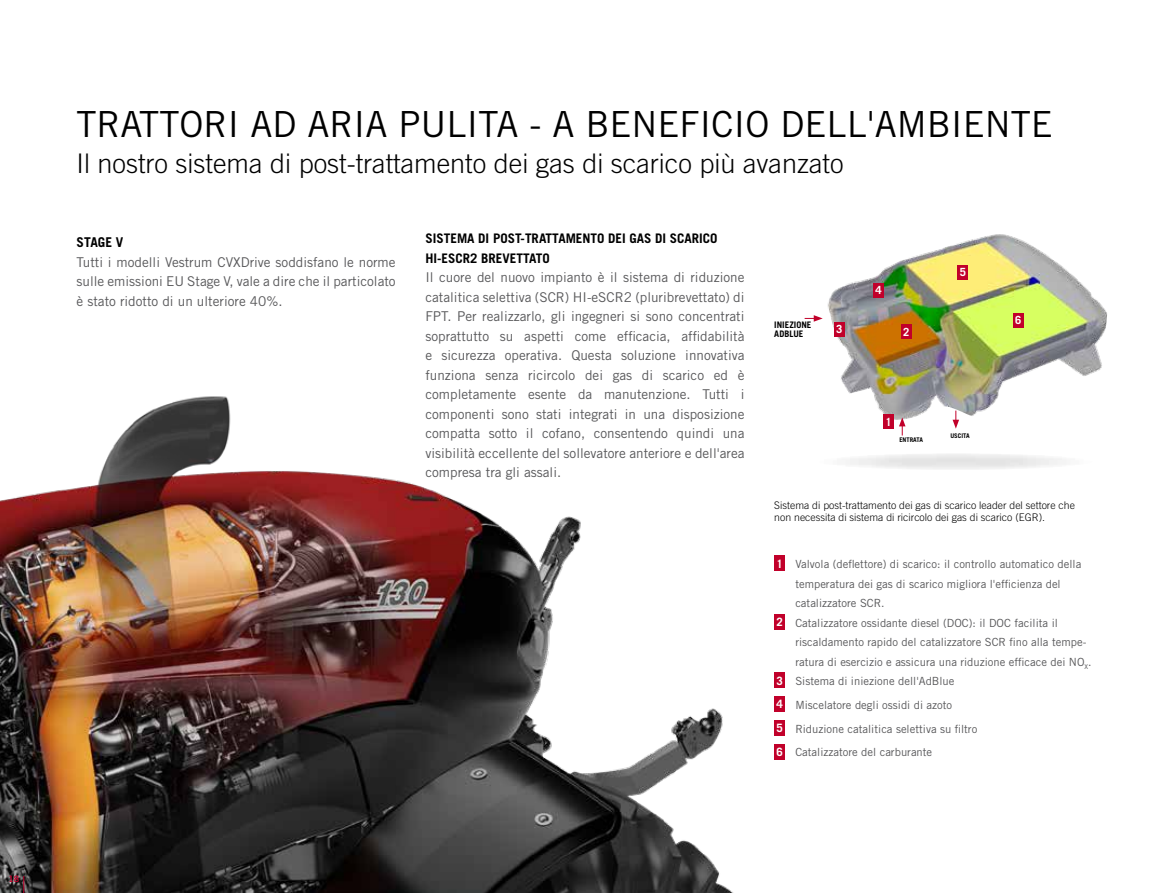
<style>
.page{position:relative;width:1170px;height:893px;background:#fff}
.page>*{position:absolute;margin:0;border:0;box-sizing:border-box;transform-origin:0 0}
.t1{font:36px "Trade Gothic LT Pro";color:#000}
.t2{font:300 27px "Trade Gothic LT Pro";color:#000}
.t3{font:13.5px/19.5px "Trade Gothic LT Pro";color:#58585a;text-align:justify}
.t4{font:700 13.5px "Trade Gothic LT Pro";color:#000}
.t5{font:700 13.2px/19.5px "Trade Gothic LT Pro";color:#000}
.t6{font:11.25px/23.7px "Trade Gothic LT Pro";color:#58585a}
.t7{font:700 11.25px "Trade Gothic LT Pro";color:#fff}
.t8{font:300 10.5px/11.9px "Trade Gothic LT Pro";color:#000}
.t9{font:700 9px/9px "Trade Gothic LT Pro";color:#000}
.t10{font:8.7px "Trade Gothic LT Pro";color:#c1002a}
.t11{font:700 6.3px "Trade Gothic LT Pro";color:#000}
.s1{font-weight:700;font-size:11.55px;color:#fff}
</style>
<div class="page">
<div style="left:816px;top:453px;width:277px;height:17px;background:linear-gradient(to right,#f0f0f0,#efefef);border-radius:50%"></div>
<img style="left:0;top:396px;width:785px;height:497px">
<img style="left:822px;top:234px;width:285px;height:195px">
<div style="left:883px;top:414px;width:10px;height:15px;background:#c1002a"></div>
<div style="left:900px;top:324px;width:11px;height:15px;background:#c1002a"></div>
<div style="left:833px;top:322px;width:11px;height:14px;background:#c1002a"></div>
<div style="left:873px;top:283px;width:11px;height:14px;background:#c1002a"></div>
<div style="left:957px;top:265px;width:11px;height:15px;background:#c1002a"></div>
<div style="left:1012px;top:313px;width:11px;height:15px;background:#c1002a"></div>
<svg style="left:898px;top:417px;width:7px;height:18px"></svg>
<svg style="left:804px;top:315px;width:18px;height:7px"></svg>
<svg style="left:952px;top:411px;width:7px;height:18px"></svg>
<svg style="left:23px;top:876px;width:1px;height:17px"></svg>
<div style="left:774px;top:556px;width:11px;height:15px;background:#c1002a"></div>
<div style="left:774px;top:614px;width:11px;height:15px;background:#c1002a"></div>
<div style="left:774px;top:673px;width:11px;height:15px;background:#c1002a"></div>
<div style="left:774px;top:697px;width:11px;height:15px;background:#c1002a"></div>
<div style="left:774px;top:720px;width:11px;height:15px;background:#c1002a"></div>
<div style="left:774px;top:744px;width:11px;height:15px;background:#c1002a"></div>
<p class="t10" style="left:9px;top:874px;width:12px">18</p>
<h1 class="t1" style="left:77px;top:102px;width:977px">TRATTORI AD ARIA PULITA - A BENEFICIO DELL'AMBIENTE</h1>
<h2 class="t2" style="left:77px;top:147px;width:768px">Il nostro sistema di post-trattamento dei gas di scarico più avanzato</h2>
<p class="t4" style="left:77px;top:234px;width:48px">STAGE V</p>
<p class="t3" style="left:77px;top:252px;width:320px">Tutti i modelli Vestrum CVXDrive soddisfano le norme sulle emissioni EU Stage V, vale a dire che il particolato è stato ridotto di un ulteriore 40%.</p>
<p class="t5" style="left:425px;top:229px;width:294px">SISTEMA DI POST-TRATTAMENTO DEI GAS DI SCARICO<br>HI-ESCR2 BREVETTATO</p>
<p class="t3" style="left:425px;top:268px;width:320px">Il cuore del nuovo impianto è il sistema di riduzione catalitica selettiva (SCR) HI-eSCR2 (pluribrevettato) di FPT. Per realizzarlo, gli ingegneri si sono concentrati soprattutto su aspetti come efficacia, affidabilità e sicurezza operativa. Questa soluzione innovativa funziona senza ricircolo dei gas di scarico ed è completamente esente da manutenzione. Tutti i componenti sono stati integrati in una disposizione compatta sotto il cofano, consentendo quindi una visibilità eccellente del sollevatore anteriore e dell'area compresa tra gli assali.</p>
<p class="t9" style="left:774px;top:320px;width:39px">INIEZIONE<br>ADBLUE</p>
<p class="t7" style="left:875px;top:283px;width:8px">4</p>
<p class="t7" style="left:836px;top:322px;width:8px">3</p>
<p class="t7" style="left:903px;top:325px;width:8px">2</p>
<p class="t7" style="left:959px;top:265px;width:8px">5</p>
<p class="t7" style="left:885px;top:415px;width:8px">1</p>
<p class="t11" style="left:899px;top:436px;width:25px">ENTRATA</p>
<p class="t11" style="left:950px;top:431px;width:21px">USCITA</p>
<p class="t7" style="left:1015px;top:313px;width:8px">6</p>
<p class="t8" style="left:774px;top:500px;width:302px">Sistema di post-trattamento dei gas di scarico leader del settore che non necessita di sistema di ricircolo dei gas di scarico (EGR).</p>
<p class="t6" style="left:776px;top:552px;width:306px"><span class="s1">1</span> Valvola (deflettore) di scarico: il controllo automatico della</p>
<p class="t6" style="left:795px;top:572px;width:267px">temperatura dei gas di scarico migliora l'efficienza del</p>
<p class="t6" style="left:795px;top:591px;width:91px">catalizzatore SCR.</p>
<p class="t6" style="left:776px;top:611px;width:283px"><span class="s1">2</span> Catalizzatore ossidante diesel (DOC): il DOC facilita il</p>
<p class="t6" style="left:795px;top:630px;width:292px">riscaldamento rapido del catalizzatore SCR fino alla tempe-</p>
<p class="t6" style="left:795px;top:649px;width:298px">ratura di esercizio e assicura una riduzione efficace dei NO<sub>X</sub>.</p>
<p class="t6" style="left:776px;top:669px;width:179px"><span class="s1">3</span> Sistema di iniezione dell'AdBlue</p>
<p class="t6" style="left:776px;top:693px;width:202px"><span class="s1">4</span> Miscelatore degli ossidi di azoto<br><span class="s1">5</span> Riduzione catalitica selettiva su filtro<br><span class="s1">6</span> Catalizzatore del carburante</p>
</div>
